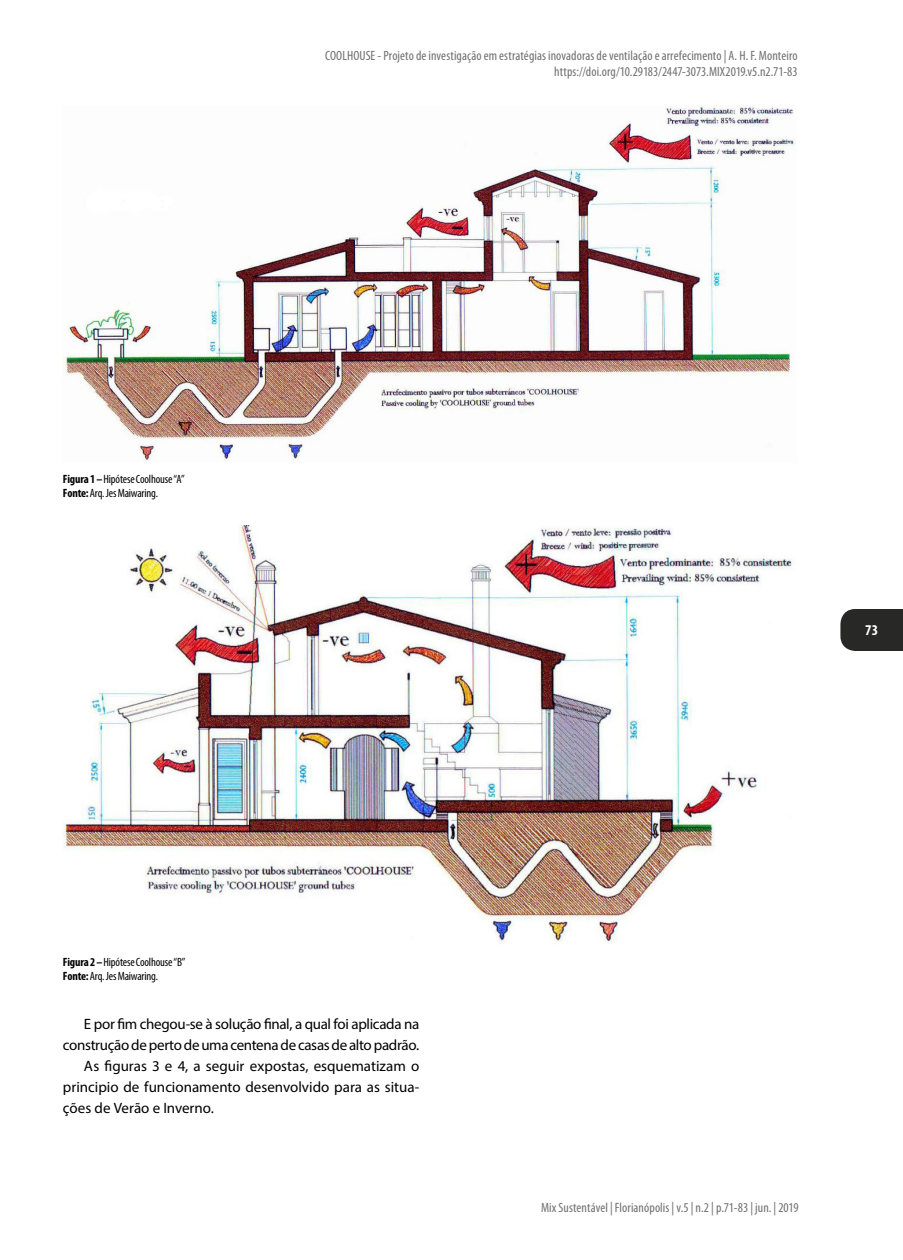
<style>
.page{position:relative;width:903px;height:1260px;background:#fff}
.page>*{position:absolute;margin:0;border:0;box-sizing:border-box;transform-origin:0 0}
.t1{font:15px "Myriad Pro";letter-spacing:-.005em;color:#000}
.t2{font:700 condensed 15px "Myriad Pro";color:#fff}
.t3{font:condensed 13.5px/16.5px "Myriad Pro";letter-spacing:.005em;color:#706f6f;text-align:right}
.t4{font:condensed 12px/14.4px "Myriad Pro";letter-spacing:-.015em;color:#000}
.s1{font-weight:700}
</style>
<div class="page">
<div style="left:840px;top:609px;width:63px;height:42px;background:#282827"></div>
<img style="left:63px;top:106px;width:732px;height:355px">
<img style="left:63px;top:525px;width:730px;height:419px">
<p class="t3" style="left:325px;top:47px;width:474px">COOLHOUSE - Projeto de investigação em estratégias inovadoras de ventilação e arrefecimento | A. H. F. Monteiro https://doi.org/10.29183/2447-3073.MIX2019.v5.n2.71-83</p>
<p class="t4" style="left:63px;top:472px;width:123px"><span class="s1">Figura 1 –</span> Hipótese Coolhouse “A”<br><span class="s1">Fonte:</span> Arq. Jes Maiwaring.</p>
<p class="t2" style="left:865px;top:620px;width:14px">73</p>
<p class="t4" style="left:63px;top:955px;width:124px"><span class="s1">Figura 2 –</span> Hipótese Coolhouse “B”<br><span class="s1">Fonte:</span> Arq. Jes Maiwaring.</p>
<p class="t1" style="left:84px;top:1015px;width:337px">E por fim chegou-se à solução final, a qual foi aplicada na</p>
<p class="t1" style="left:63px;top:1036px;width:358px">construção de perto de uma centena de casas de alto padrão.</p>
<p class="t1" style="left:84px;top:1057px;width:337px">As figuras 3 e 4, a seguir expostas, esquematizam o</p>
<p class="t1" style="left:63px;top:1078px;width:358px">principio de funcionamento desenvolvido para as situa-</p>
<p class="t1" style="left:63px;top:1099px;width:153px">ções de Verão e Inverno.</p>
<p class="t3" style="left:541px;top:1199px;width:259px">Mix Sustentável | Florianópolis | v.5 | n.2 | p.71-83 | jun. | 2019</p>
</div>
